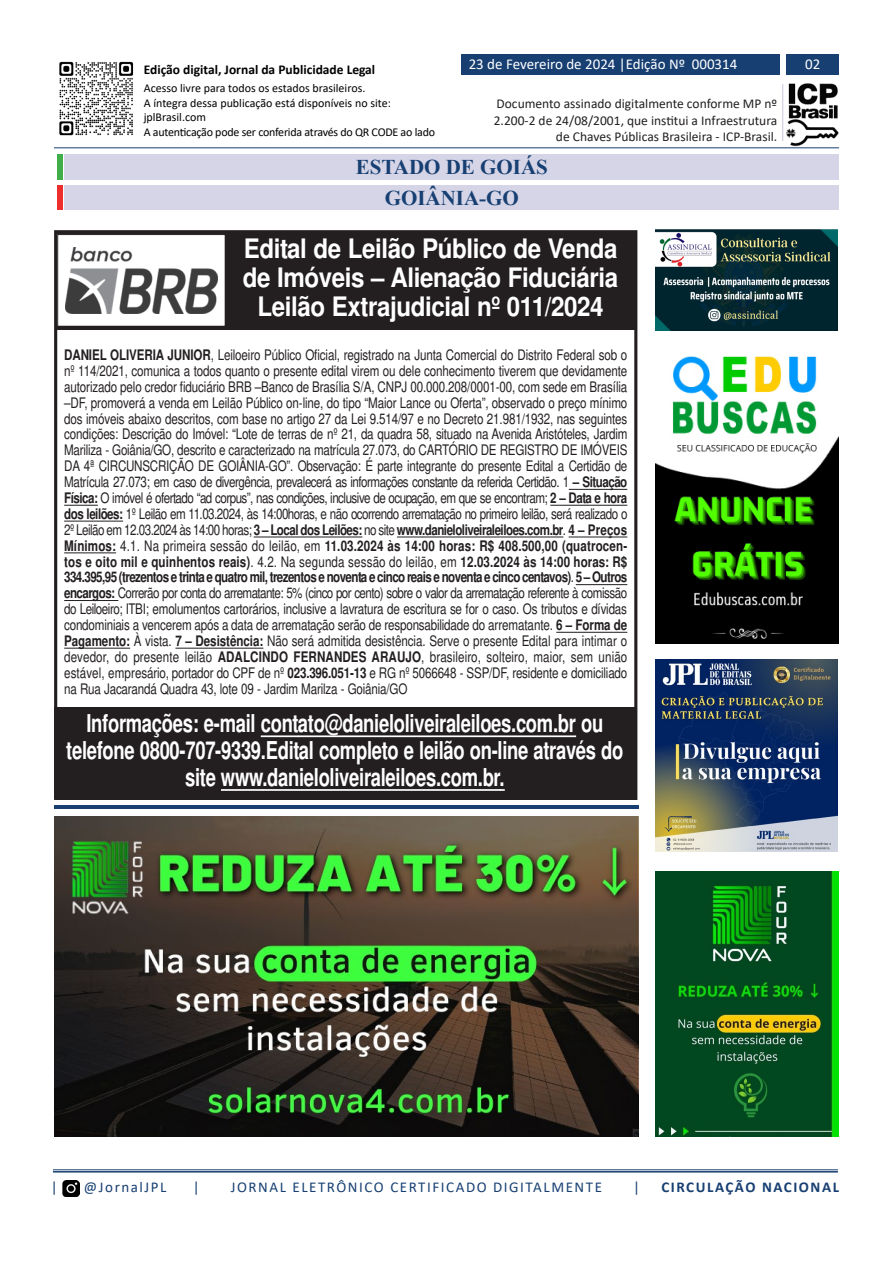
<style>
.page{position:relative;width:893px;height:1263px;background:#fff}
.page>*{position:absolute;margin:0;border:0;box-sizing:border-box;transform-origin:0 0}
.t1{font:700 26.85px/29.1px "Helvetica";letter-spacing:-.015em;color:#fff;text-align:center;scale:.9 1}
.t2{font:700 24.6px/26.8px "Helvetica";letter-spacing:-.015em;color:#fff;text-align:center;scale:.75 1}
.t3{font:700 21px/30.5px "Times New Roman";color:#173f72;text-align:center}
.t4{font:15px "Calibri";letter-spacing:.105em;color:#173f72}
.t5{font:15px "Calibri";color:#fff}
.t6{font:700 15px "Calibri";letter-spacing:.105em;color:#173f72}
.t7{font:14.55px/15.9px "Helvetica";letter-spacing:-.015em;color:#231f20;text-align:justify;scale:.8 1}
.t8{font:13.5px/16.2px "Calibri";color:#231f20;text-align:right}
.t9{font:700 13.5px "Calibri";color:#000}
.t10{font:12px/14.4px "Calibri";color:#000}
.s1{font-weight:700}
</style>
<div class="page">
<svg style="left:54px;top:230px;width:583px;height:570px"></svg>
<div style="left:56px;top:233px;width:580px;height:97px;background:#231f20"></div>
<div style="left:54px;top:707px;width:582px;height:92px;background:#231f20"></div>
<hr style="left:261px;top:735px;width:37px;height:2px;background:#fff">
<hr style="left:298px;top:735px;width:278px;height:2px;background:#fff">
<hr style="left:221px;top:789px;width:42px;height:2px;background:#fff">
<hr style="left:262px;top:789px;width:239px;height:2px;background:#fff">
<div style="left:58px;top:235px;width:167px;height:91px;background:#fff"></div>
<img style="left:65px;top:247px;width:152px;height:67px">
<div style="left:58px;top:234px;width:167px;height:92px;border:1px solid #231f20"></div>
<img style="left:59px;top:61px;width:75px;height:75px">
<img style="left:783px;top:83px;width:56px;height:64px">
<hr style="left:782px;top:84px;width:1px;height:57px;background:#c7c7d9">
<div style="left:786px;top:54px;width:53px;height:21px;background:#173f72"></div>
<div style="left:461px;top:54px;width:319px;height:21px;background:#173f72"></div>
<hr style="left:54px;top:147px;width:785px;height:1px;background:#173f72">
<hr style="left:53px;top:1169px;width:785px;height:1px;background:#173f72">
<hr style="left:53px;top:1171px;width:785px;height:1px;background:#173f72">
<img style="left:62px;top:1180px;width:18px;height:16px">
<div style="left:57px;top:154px;width:6px;height:26px;background:#40ae49"></div>
<div style="left:65px;top:154px;width:774px;height:26px;background:#d5d5e7"></div>
<img style="left:655px;top:872px;width:184px;height:264px">
<img style="left:655px;top:230px;width:183px;height:101px">
<img style="left:655px;top:659px;width:183px;height:192px">
<img style="left:656px;top:356px;width:183px;height:287px">
<hr style="left:54px;top:806px;width:584px;height:3px;background:#173f72">
<img style="left:54px;top:816px;width:584px;height:320px">
<div style="left:65px;top:185px;width:774px;height:25px;background:#d5d5e7"></div>
<div style="left:57px;top:185px;width:6px;height:25px;background:#ee2d2d"></div>
<p class="t9" style="left:144px;top:60px;width:233px">Edição digital, Jornal da Publicidade Legal</p>
<p class="t10" style="left:144px;top:81px;width:293px">Acesso livre para todos os estados brasileiros.<br>A íntegra dessa publicação está disponíveis no site: jplBrasil.com<br>A autenticação pode ser conferida através do QR CODE ao lado</p>
<p class="t5" style="left:469px;top:54px;width:270px">23 de Fevereiro de 2024 |Edição Nº 000314</p>
<p class="t5" style="left:805px;top:54px;width:17px">02</p>
<p class="t8" style="left:494px;top:95px;width:285px">Documento assinado digitalmente conforme MP nº<br>2.200-2 de 24/08/2001, que institui a Infraestrutura de Chaves Públicas Brasileira - ICP-Brasil.</p>
<h3 class="t3" style="left:356px;top:151px;width:194px">ESTADO DE GOIÁS<br>GOIÂNIA-GO</h3>
<h1 class="t1" style="left:243px;top:236px;width:419px">Edital de Leilão Público de Venda de Imóveis – Alienação Fiduciária<br>Leilão Extrajudicial nº 011/2024</h1>
<p class="t7" style="left:64px;top:347px;width:706px"><span class="s1">DANIEL OLIVERIA JUNIOR</span>, Leiloeiro Público Oficial, registrado na Junta Comercial do Distrito Federal sob o nº 114/2021, comunica a todos quanto o presente edital virem ou dele conhecimento tiverem que devidamente autorizado pelo credor fiduciário BRB –Banco de Brasília S/A, CNPJ 00.000.208/0001-00, com sede em Brasília –DF, promoverá a venda em Leilão Público on-line, do tipo “Maior Lance ou Oferta”, observado o preço mínimo dos imóveis abaixo descritos, com base no artigo 27 da Lei 9.514/97 e no Decreto 21.981/1932, nas seguintes condições: Descrição do Imóvel: “Lote de terras de nº 21, da quadra 58, situado na Avenida Aristóteles, Jardim Mariliza - Goiânia/GO, descrito e caracterizado na matrícula 27.073, do CARTÓRIO DE REGISTRO DE IMÓVEIS DA 4ª CIRCUNSCRIÇÃO DE GOIÂNIA-GO”. Observação: É parte integrante do presente Edital a Certidão de Matrícula 27.073; em caso de divergência, prevalecerá as informações constante da referida Certidão. 1 <span class="s1">– Situação Física:</span> O imóvel é ofertado “ad corpus”, nas condições, inclusive de ocupação, em que se encontram; <span class="s1">2 – Data e hora dos leilões:</span> 1º Leilão em 11.03.2024, às 14:00horas, e não ocorrendo arrematação no primeiro leilão, será realizado o 2º Leilão em 12.03.2024 às 14:00 horas; <span class="s1">3 – Local dos Leilões:</span> no site <span class="s1">www.danieloliveiraleiloes.com.br</span>. <span class="s1">4 – Preços Mínimos:</span> 4.1. Na primeira sessão do leilão, em <span class="s1">11.03.2024 às 14:00 horas: R$ 408.500,00 (quatrocen&shy;tos e oito mil e quinhentos reais)</span>. 4.2. Na segunda sessão do leilão, em <span class="s1">12.03.2024 às 14:00 horas: R$ 334.395,95 (trezentos e trinta e quatro mil, trezentos e noventa e cinco reais e noventa e cinco centavos)</span>. <span class="s1">5 – Outros encargos:</span> Correrão por conta do arrematante: 5% (cinco por cento) sobre o valor da arrematação referente à comissão do Leiloeiro; ITBI; emolumentos cartorários, inclusive a lavratura de escritura se for o caso. Os tributos e dívidas condominiais a vencerem após a data de arrematação serão de responsabilidade do arrematante. <span class="s1">6 – Forma de Pagamento:</span> À vista. <span class="s1">7 – Desistência:</span> Não será admitida desistência. Serve o presente Edital para intimar o devedor, do presente leilão <span class="s1">ADALCINDO FERNANDES ARAUJO</span>, brasileiro, solteiro, maior, sem união estável, empresário, portador do CPF de nº <span class="s1">023.396.051-13</span> e RG nº 5066648 - SSP/DF, residente e domiciliado na Rua Jacarandá Quadra 43, lote 09 - Jardim Marilza - Goiânia/GO</p>
<h2 class="t2" style="left:66px;top:712px;width:744px">Informações: e-mail contato@danieloliveiraleiloes.com.br ou telefone 0800-707-9339.Edital completo e leilão on-line através do site www.danieloliveiraleiloes.com.br.</h2>
<p class="t4" style="left:51px;top:1177px;width:8px">|</p>
<p class="t4" style="left:84px;top:1177px;width:84px">@JornalJPL</p>
<p class="t4" style="left:193px;top:1177px;width:8px">|</p>
<p class="t4" style="left:231px;top:1177px;width:373px">JORNAL ELETRÔNICO CERTIFICADO DIGITALMENTE</p>
<p class="t4" style="left:633px;top:1177px;width:8px">|</p>
<p class="t6" style="left:661px;top:1177px;width:179px">CIRCULAÇÃO NACIONAL</p>
</div>
